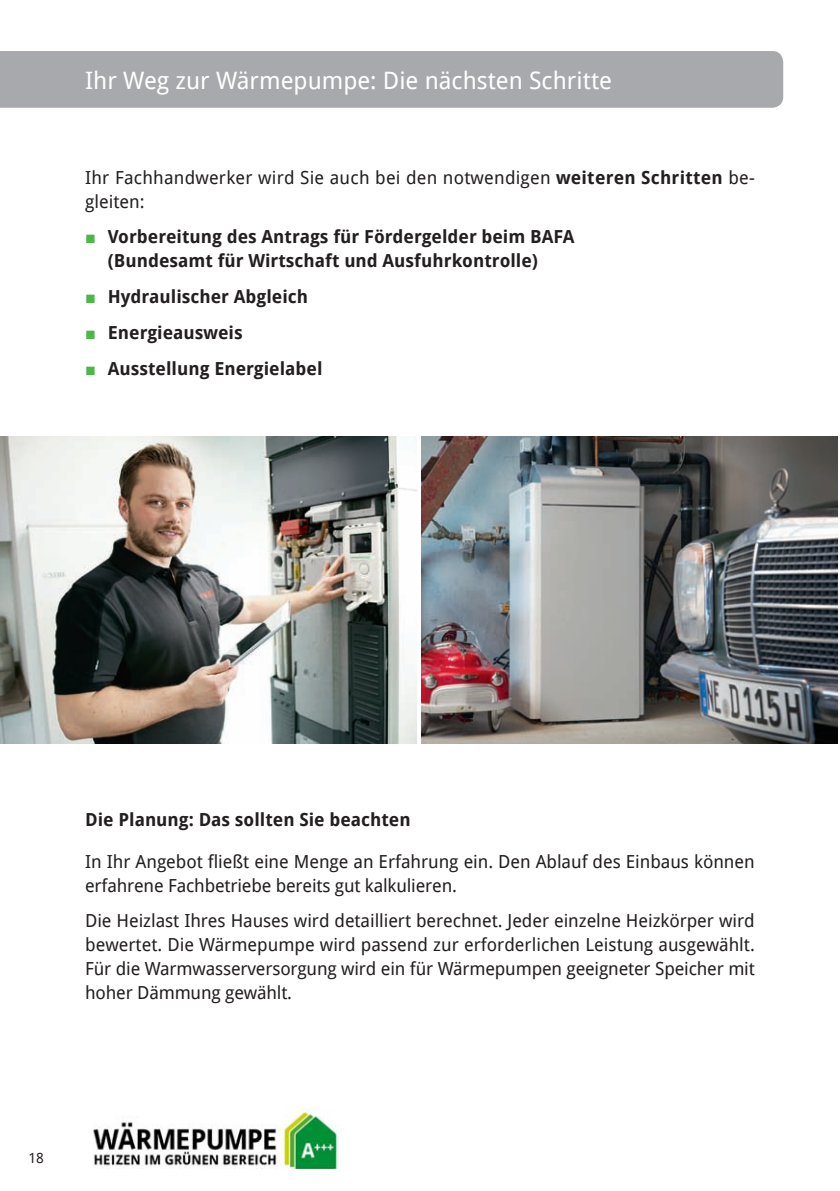
<style>
.page{position:relative;width:840px;height:1191px;background:#fff}
.page>*{position:absolute;margin:0;border:0;box-sizing:border-box;transform-origin:0 0}
.TITELZEILE{font:24px "Droid Sans";color:#fff}
.COPY{font:18px/24px "Droid Sans";letter-spacing:-.005em;color:#231f20}
.ZÜ{font:700 18px/24px "Droid Sans";color:#231f20}
.t1{font:14px "Droid Sans";color:#231f20}
.s1{font-weight:700}
.s2{font-family:"Arial";font-weight:900;color:#4cb848}
</style>
<div class="page">
<div style="left:0;top:51px;width:782px;height:57px;background:#a8a9ad"></div>
<img style="left:93px;top:1111px;width:246px;height:57px">
<img style="left:0;top:437px;width:416px;height:306px">
<img style="left:421px;top:437px;width:416px;height:306px">
<p class="TITELZEILE" style="left:85px;top:65px;width:528px">Ihr Weg zur Wärmepumpe: Die nächsten Schritte</p>
<p class="COPY" style="left:85px;top:165px;width:670px">Ihr Fachhandwerker wird Sie auch bei den notwendigen <span class="s1">weiteren Schritten</span> be&shy;gleiten:</p>
<p class="ZÜ" style="left:108px;top:225px;width:468px;text-indent:-23px"><span class="s2">■</span> Vorbereitung des Antrags für Fördergelder beim BAFA (Bundesamt für Wirtschaft und Ausfuhrkontrolle)</p>
<p class="ZÜ" style="left:85px;top:285px;width:224px"><span class="s2">■</span> Hydraulischer Abgleich</p>
<p class="ZÜ" style="left:85px;top:321px;width:159px"><span class="s2">■</span> Energieausweis</p>
<p class="ZÜ" style="left:85px;top:357px;width:239px"><span class="s2">■</span> Ausstellung Energielabel</p>
<p class="ZÜ" style="left:85px;top:807px;width:327px">Die Planung: Das sollten Sie beachten</p>
<p class="COPY" style="left:85px;top:849px;width:670px">In Ihr Angebot fließt eine Menge an Erfahrung ein. Den Ablauf des Einbaus können erfahrene Fachbetriebe bereits gut kalkulieren.</p>
<p class="COPY" style="left:85px;top:908px;width:671px;text-align:justify">Die Heizlast Ihres Hauses wird detailliert berechnet. Jeder einzelne Heizkörper wird bewertet. Die Wärmepumpe wird passend zur erforderlichen Leistung ausgewählt.<br>Für die Warmwasserversorgung wird ein für Wärmepumpen geeigneter Speicher mit hoher Dämmung gewählt.</p>
<p class="t1" style="left:28px;top:1148px;width:17px">18</p>
</div>
